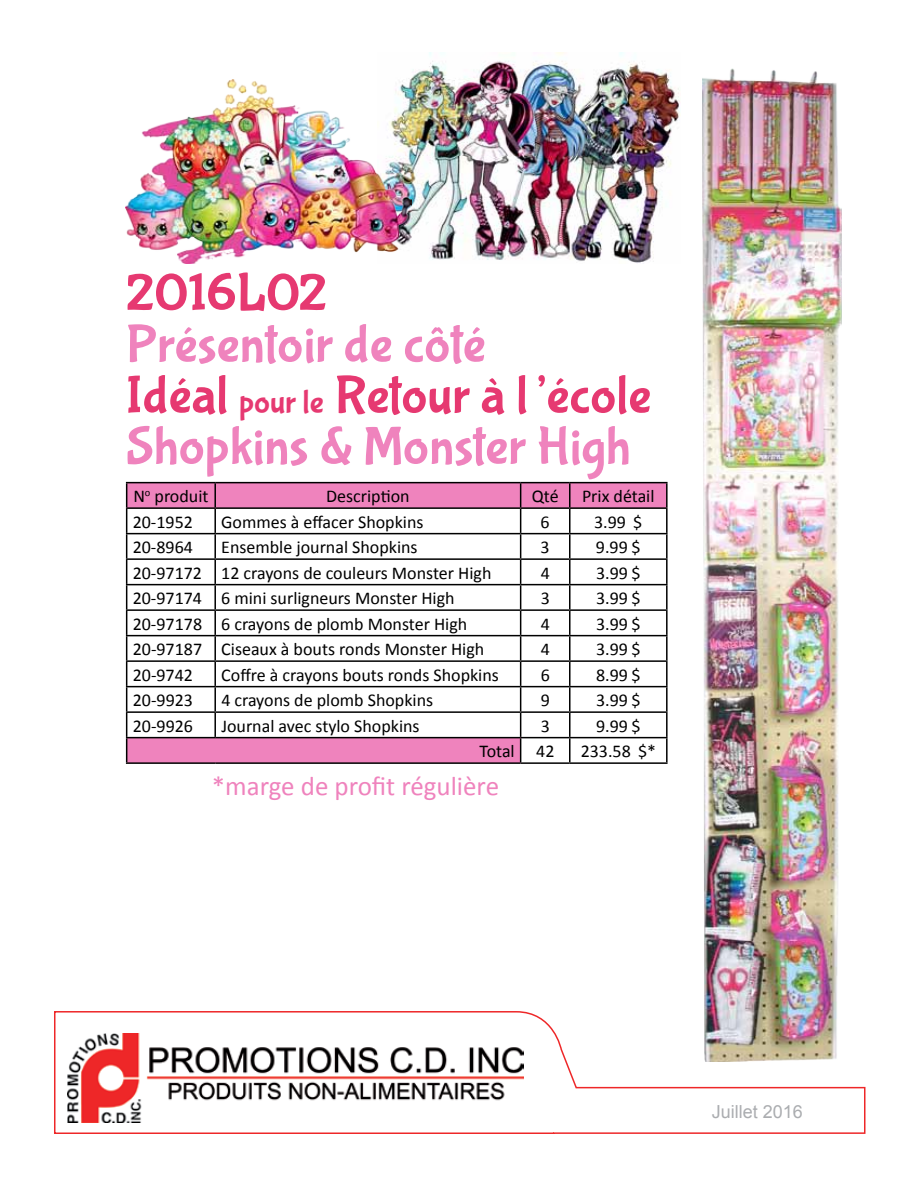
<style>
.page{position:relative;width:918px;height:1188px;background:#fff}
.page>*{position:absolute;margin:0;border:0;box-sizing:border-box;transform-origin:0 0}
.t1{font:54px/51px "Bubblegum Sans";color:#ef83bd}
.t2{font:54px "Bubblegum Sans";color:#e63971}
.t3{font:27px "Calibri";color:#ef83bd}
.t4{font:18px "Calibri";color:#000}
.t5{font:18px "Arial";color:#abadb0}
.s1{color:#e63971}
.s2{font-size:33px;color:#e63971}
</style>
<div class="page">
<svg style="left:54px;top:1011px;width:812px;height:123px"></svg>
<img style="left:68px;top:1034px;width:456px;height:89px">
<img style="left:703px;top:68px;width:139px;height:993px">
<hr style="left:126px;top:482px;width:89px;height:1px;background:#000">
<hr style="left:215px;top:482px;width:306px;height:1px;background:#000">
<hr style="left:521px;top:482px;width:49px;height:1px;background:#000">
<hr style="left:570px;top:482px;width:98px;height:1px;background:#000">
<hr style="left:666px;top:483px;width:2px;height:24px;background:#000">
<hr style="left:570px;top:507px;width:98px;height:2px;background:#000">
<hr style="left:666px;top:509px;width:2px;height:24px;background:#000">
<hr style="left:570px;top:533px;width:98px;height:1px;background:#000">
<hr style="left:666px;top:534px;width:2px;height:24px;background:#000">
<hr style="left:570px;top:558px;width:98px;height:2px;background:#000">
<hr style="left:666px;top:560px;width:2px;height:24px;background:#000">
<hr style="left:570px;top:584px;width:98px;height:1px;background:#000">
<hr style="left:666px;top:585px;width:2px;height:24px;background:#000">
<hr style="left:570px;top:609px;width:98px;height:2px;background:#000">
<hr style="left:666px;top:611px;width:2px;height:24px;background:#000">
<hr style="left:570px;top:635px;width:98px;height:1px;background:#000">
<hr style="left:666px;top:636px;width:2px;height:24px;background:#000">
<hr style="left:570px;top:660px;width:98px;height:2px;background:#000">
<hr style="left:666px;top:662px;width:2px;height:24px;background:#000">
<hr style="left:570px;top:686px;width:98px;height:1px;background:#000">
<hr style="left:666px;top:687px;width:2px;height:24px;background:#000">
<hr style="left:570px;top:711px;width:98px;height:2px;background:#000">
<hr style="left:666px;top:713px;width:2px;height:24px;background:#000">
<svg style="left:126px;top:483px;width:541px;height:279px"></svg>
<hr style="left:570px;top:737px;width:98px;height:1px;background:#000">
<hr style="left:569px;top:738px;width:2px;height:24px;background:#000">
<hr style="left:666px;top:738px;width:2px;height:24px;background:#000">
<hr style="left:126px;top:762px;width:89px;height:2px;background:#000">
<hr style="left:215px;top:762px;width:306px;height:2px;background:#000">
<hr style="left:521px;top:762px;width:49px;height:2px;background:#000">
<hr style="left:570px;top:762px;width:98px;height:2px;background:#000">
<img style="left:410px;top:52px;width:270px;height:211px">
<img style="left:126px;top:80px;width:286px;height:184px">
<h1 class="t2" style="left:126px;top:264px;width:203px">2016L02</h1>
<h1 class="t1" style="left:126px;top:320px;width:527px">Présentoir de côté<br><span class="s1">Idéal</span> <span class="s2">pour le</span> <span class="s1">Retour à l’école<br></span>Shopkins &amp; Monster High</h1>
<p class="t4" style="left:133px;top:485px;width:77px">N<sup>o</sup> produit</p>
<p class="t4" style="left:326px;top:485px;width:85px">Description</p>
<p class="t4" style="left:532px;top:485px;width:28px">Qté</p>
<p class="t4" style="left:582px;top:485px;width:74px">Prix détail</p>
<p class="t4" style="left:133px;top:510px;width:62px">20-1952</p>
<p class="t4" style="left:221px;top:510px;width:204px">Gommes à effacer Shopkins</p>
<p class="t4" style="left:541px;top:510px;width:11px">6</p>
<p class="t4" style="left:594px;top:510px;width:50px">3.99 $</p>
<p class="t4" style="left:133px;top:536px;width:62px">20-8964</p>
<p class="t4" style="left:221px;top:536px;width:198px">Ensemble journal Shopkins</p>
<p class="t4" style="left:541px;top:536px;width:11px">3</p>
<p class="t4" style="left:596px;top:536px;width:46px">9.99 $</p>
<p class="t4" style="left:133px;top:561px;width:360px">20-97172 12 crayons de couleurs Monster High</p>
<p class="t4" style="left:541px;top:561px;width:11px">4</p>
<p class="t4" style="left:596px;top:561px;width:46px">3.99 $</p>
<p class="t4" style="left:133px;top:587px;width:323px">20-97174 6 mini surligneurs Monster High</p>
<p class="t4" style="left:541px;top:587px;width:11px">3</p>
<p class="t4" style="left:596px;top:587px;width:46px">3.99 $</p>
<p class="t4" style="left:133px;top:612px;width:336px">20-97178 6 crayons de plomb Monster High</p>
<p class="t4" style="left:541px;top:612px;width:11px">4</p>
<p class="t4" style="left:596px;top:612px;width:46px">3.99 $</p>
<p class="t4" style="left:133px;top:638px;width:353px">20-97187 Ciseaux à bouts ronds Monster High</p>
<p class="t4" style="left:541px;top:638px;width:11px">4</p>
<p class="t4" style="left:596px;top:638px;width:46px">3.99 $</p>
<p class="t4" style="left:133px;top:663px;width:62px">20-9742</p>
<p class="t4" style="left:221px;top:663px;width:279px">Coffre à crayons bouts ronds Shopkins</p>
<p class="t4" style="left:541px;top:663px;width:11px">6</p>
<p class="t4" style="left:596px;top:663px;width:46px">8.99 $</p>
<p class="t4" style="left:133px;top:689px;width:62px">20-9923</p>
<p class="t4" style="left:221px;top:689px;width:213px">4 crayons de plomb Shopkins</p>
<p class="t4" style="left:541px;top:689px;width:11px">9</p>
<p class="t4" style="left:596px;top:689px;width:46px">3.99 $</p>
<p class="t4" style="left:133px;top:714px;width:62px">20-9926</p>
<p class="t4" style="left:221px;top:714px;width:200px">Journal avec stylo Shopkins</p>
<p class="t4" style="left:541px;top:714px;width:11px">3</p>
<p class="t4" style="left:596px;top:714px;width:46px">9.99 $</p>
<p class="t4" style="left:480px;top:740px;width:76px">Total 42</p>
<p class="t4" style="left:581px;top:740px;width:77px">233.58 $*</p>
<h2 class="t3" style="left:212px;top:769px;width:289px">*marge de profit régulière</h2>
<p class="t5" style="left:712px;top:1100px;width:93px">Juillet 2016</p>
</div>
